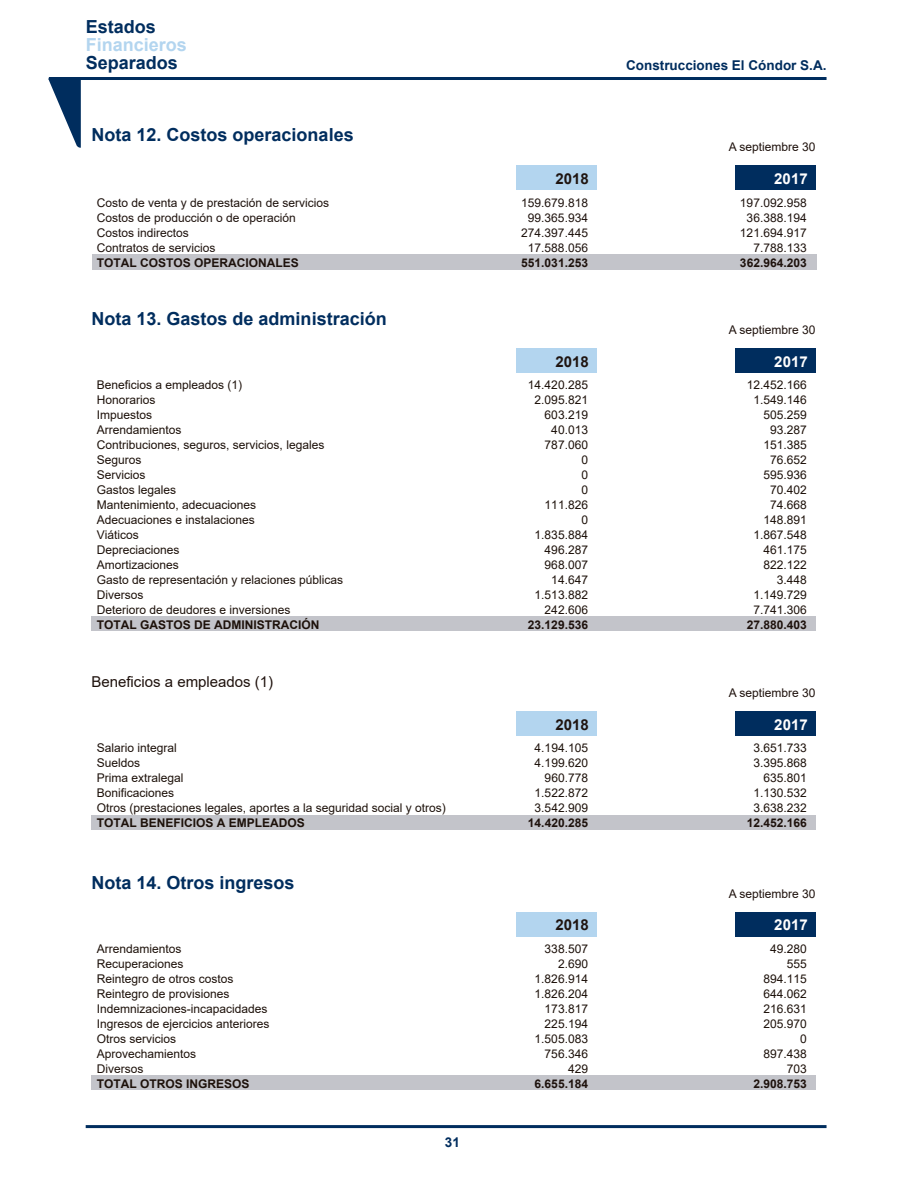
<style>
.page{position:relative;width:915px;height:1191px;background:#fff}
.page>*{position:absolute;margin:0;border:0;box-sizing:border-box;transform-origin:0 0}
.t1{font:700 18px "Arial";color:#002d5e}
.t2{font:700 18px "Arial";color:#b3d5ef}
.t3{font:15px "Arial";color:#1f120d}
.t4{font:700 15px "Arial";color:#1f1410}
.t5{font:700 15px "Arial";color:#fff}
.t6{font:700 13.5px "Arial";color:#002d5e}
.t7{font:12px/15px "Arial";color:#1d110a;text-align:right}
.t8{font:12px/15px "Arial";color:#1e120d}
.t9{font:700 12px "Arial";color:#1e120d}
.t10{font:700 12px "Arial";color:#1d110a}
.t11{font:12px "Arial";color:#1f120d}
</style>
<div class="page">
<hr style="left:86px;top:1125px;width:740px;height:3px;background:#002d5e">
<div style="left:92px;top:254px;width:724px;height:16px;background:#c3c4ca"></div>
<div style="left:516px;top:165px;width:80px;height:24px;background:#b3d5ef"></div>
<div style="left:734px;top:165px;width:81px;height:24px;background:#002d5e"></div>
<svg style="left:48px;top:78px;width:33px;height:70px"></svg>
<hr style="left:49px;top:77px;width:777px;height:3px;background:#002d5e">
<div style="left:91px;top:616px;width:724px;height:15px;background:#c3c4ca"></div>
<div style="left:516px;top:348px;width:80px;height:25px;background:#b3d5ef"></div>
<div style="left:734px;top:348px;width:81px;height:25px;background:#002d5e"></div>
<div style="left:91px;top:815px;width:724px;height:15px;background:#c3c4ca"></div>
<div style="left:516px;top:711px;width:80px;height:24px;background:#b3d5ef"></div>
<div style="left:734px;top:711px;width:81px;height:24px;background:#002d5e"></div>
<div style="left:91px;top:1075px;width:724px;height:15px;background:#c3c4ca"></div>
<div style="left:516px;top:912px;width:80px;height:24px;background:#b3d5ef"></div>
<div style="left:734px;top:912px;width:81px;height:24px;background:#002d5e"></div>
<h1 class="t1" style="left:86px;top:14px;width:72px">Estados</h1>
<h1 class="t2" style="left:86px;top:32px;width:103px">Financieros</h1>
<h1 class="t1" style="left:86px;top:50px;width:94px">Separados</h1>
<h1 class="t1" style="left:91px;top:122px;width:264px">Nota 12. Costos operacionales</h1>
<p class="t8" style="left:97px;top:195px;width:234px">Costo de venta y de prestación de servicios<br>Costos de producción o de operación<br>Costos indirectos<br>Contratos de servicios</p>
<p class="t9" style="left:97px;top:254px;width:204px">TOTAL COSTOS OPERACIONALES</p>
<h1 class="t1" style="left:91px;top:306px;width:297px">Nota 13. Gastos de administración</h1>
<p class="t7" style="left:97px;top:377px;width:248px;text-align:left">Beneficios a empleados (1)<br>Honorarios<br>Impuestos<br>Arrendamientos<br>Contribuciones, seguros, servicios, legales<br>Seguros<br>Servicios<br>Gastos legales<br>Mantenimiento, adecuaciones<br>Adecuaciones e instalaciones<br>Viáticos<br>Depreciaciones<br>Amortizaciones<br>Gasto de representación y relaciones públicas<br>Diversos<br>Deterioro de deudores e inversiones</p>
<p class="t10" style="left:97px;top:616px;width:224px">TOTAL GASTOS DE ADMINISTRACIÓN</p>
<p class="t3" style="left:91px;top:671px;width:183px">Beneficios a empleados (1)</p>
<p class="t7" style="left:97px;top:740px;width:350px;text-align:left">Salario integral<br>Sueldos<br>Prima extralegal<br>Bonificaciones<br>Otros (prestaciones legales, aportes a la seguridad social y otros)</p>
<p class="t10" style="left:97px;top:814px;width:210px">TOTAL BENEFICIOS A EMPLEADOS</p>
<h1 class="t1" style="left:91px;top:869px;width:205px">Nota 14. Otros ingresos</h1>
<p class="t7" style="left:97px;top:940px;width:174px;text-align:left">Arrendamientos<br>Recuperaciones<br>Reintegro de otros costos<br>Reintegro de provisiones<br>Indemnizaciones-incapacidades<br>Ingresos de ejercicios anteriores<br>Otros servicios<br>Aprovechamientos<br>Diversos</p>
<p class="t10" style="left:97px;top:1075px;width:154px">TOTAL OTROS INGRESOS</p>
<p class="t6" style="left:444px;top:1132px;width:17px">31</p>
<p class="t6" style="left:626px;top:56px;width:202px">Construcciones El Cóndor S.A.</p>
<p class="t11" style="left:728px;top:138px;width:88px">A septiembre 30</p>
<p class="t4" style="left:555px;top:168px;width:35px">2018</p>
<p class="t5" style="left:774px;top:168px;width:35px">2017</p>
<p class="t8" style="left:521px;top:195px;width:68px;text-align:center">159.679.818<br>99.365.934<br>274.397.445<br>17.588.056</p>
<p class="t9" style="left:521px;top:254px;width:68px">551.031.253</p>
<p class="t8" style="left:739px;top:195px;width:68px;text-align:right">197.092.958<br>36.388.194<br>121.694.917<br>7.788.133</p>
<p class="t9" style="left:739px;top:254px;width:68px">362.964.203</p>
<p class="t11" style="left:728px;top:321px;width:88px">A septiembre 30</p>
<p class="t4" style="left:555px;top:351px;width:35px">2018</p>
<p class="t5" style="left:774px;top:351px;width:35px">2017</p>
<p class="t7" style="left:527px;top:377px;width:62px">14.420.285<br>2.095.821<br>603.219<br>40.013<br>787.060<br>0<br>0<br>0<br>111.826<br>0<br>1.835.884<br>496.287<br>968.007<br>14.647<br>1.513.882<br>242.606</p>
<p class="t9" style="left:527px;top:616px;width:62px">23.129.536</p>
<p class="t7" style="left:746px;top:377px;width:62px">12.452.166<br>1.549.146<br>505.259<br>93.287<br>151.385<br>76.652<br>595.936<br>70.402<br>74.668<br>148.891<br>1.867.548<br>461.175<br>822.122<br>3.448<br>1.149.729<br>7.741.306</p>
<p class="t9" style="left:746px;top:616px;width:62px">27.880.403</p>
<p class="t11" style="left:728px;top:684px;width:88px">A septiembre 30</p>
<p class="t4" style="left:555px;top:714px;width:35px">2018</p>
<p class="t5" style="left:774px;top:714px;width:35px">2017</p>
<p class="t7" style="left:534px;top:740px;width:55px">4.194.105<br>4.199.620<br>960.778<br>1.522.872<br>3.542.909</p>
<p class="t9" style="left:527px;top:814px;width:62px">14.420.285</p>
<p class="t7" style="left:753px;top:740px;width:55px">3.651.733<br>3.395.868<br>635.801<br>1.130.532<br>3.638.232</p>
<p class="t9" style="left:746px;top:814px;width:62px">12.452.166</p>
<p class="t11" style="left:728px;top:885px;width:88px">A septiembre 30</p>
<p class="t4" style="left:555px;top:914px;width:35px">2018</p>
<p class="t5" style="left:774px;top:914px;width:35px">2017</p>
<p class="t7" style="left:534px;top:940px;width:55px">338.507<br>2.690<br>1.826.914<br>1.826.204<br>173.817<br>225.194<br>1.505.083<br>756.346<br>429</p>
<p class="t9" style="left:534px;top:1075px;width:55px">6.655.184</p>
<p class="t7" style="left:763px;top:940px;width:45px">49.280<br>555<br>894.115<br>644.062<br>216.631<br>205.970<br>0<br>897.438<br>703</p>
<p class="t9" style="left:753px;top:1075px;width:55px">2.908.753</p>
</div>
